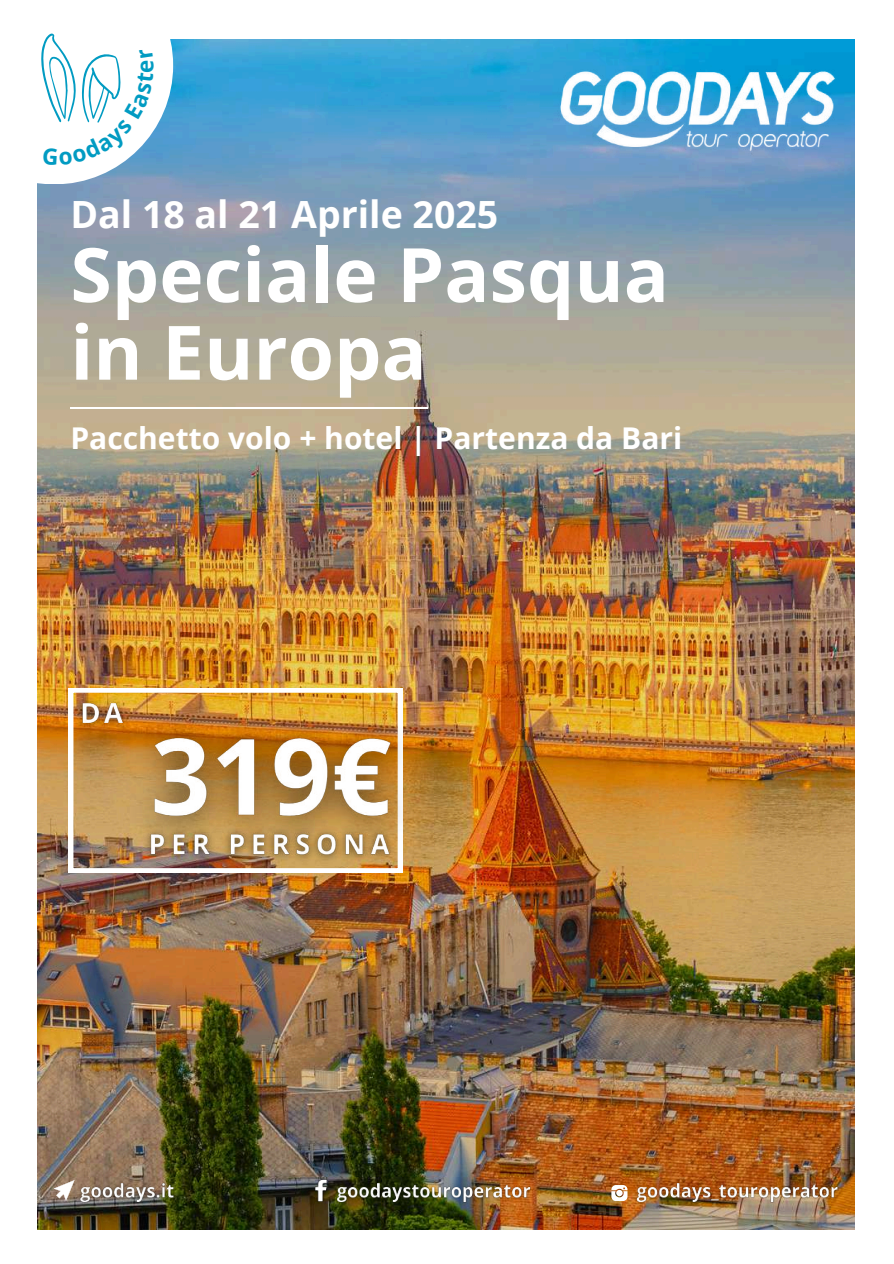
<style>
.page{position:relative;width:894px;height:1264px;background:#fff}
.page>*{position:absolute;margin:0;border:0;box-sizing:border-box;transform-origin:0 0}
.t1{font:700 75px/77.7px "Open Sans";color:#fff}
.t2{font:700 37.5px "Open Sans";color:#fff}
.t3{font:700 30px "Open Sans";color:#fff}
</style>
<div class="page">
<img style="left:38px;top:40px;width:815px;height:1189px">
<div style="left:0;top:0;width:173px;height:184px;background:#fff"></div>
<img style="left:540px;top:39px;width:314px;height:183px">
<svg style="left:53px;top:1179px;width:22px;height:22px"></svg>
<img style="left:316px;top:1179px;width:10px;height:22px">
<svg style="left:611px;top:1184px;width:16px;height:16px"></svg>
<hr style="left:70px;top:407px;width:357px;height:2px;background:#fff">
<img style="left:69px;top:688px;width:333px;height:184px">
<img style="left:76px;top:1177px;width:103px;height:30px">
<img style="left:332px;top:1177px;width:203px;height:30px">
<img style="left:631px;top:1177px;width:211px;height:30px">
<img style="left:108px;top:696px;width:329px;height:169px">
<img style="left:137px;top:820px;width:267px;height:49px">
<img style="left:69px;top:689px;width:67px;height:48px">
<svg style="left:41px;top:33px;width:113px;height:132px"></svg>
<p class="t2" style="left:70px;top:188px;width:429px">Dal 18 al 21 Aprile 2025</p>
<h1 class="t1" style="left:70px;top:234px;width:600px">Speciale Pasqua in Europa</h1>
<p class="t3" style="left:70px;top:417px;width:613px">Pacchetto volo + hotel | Partenza da Bari</p>
</div>
